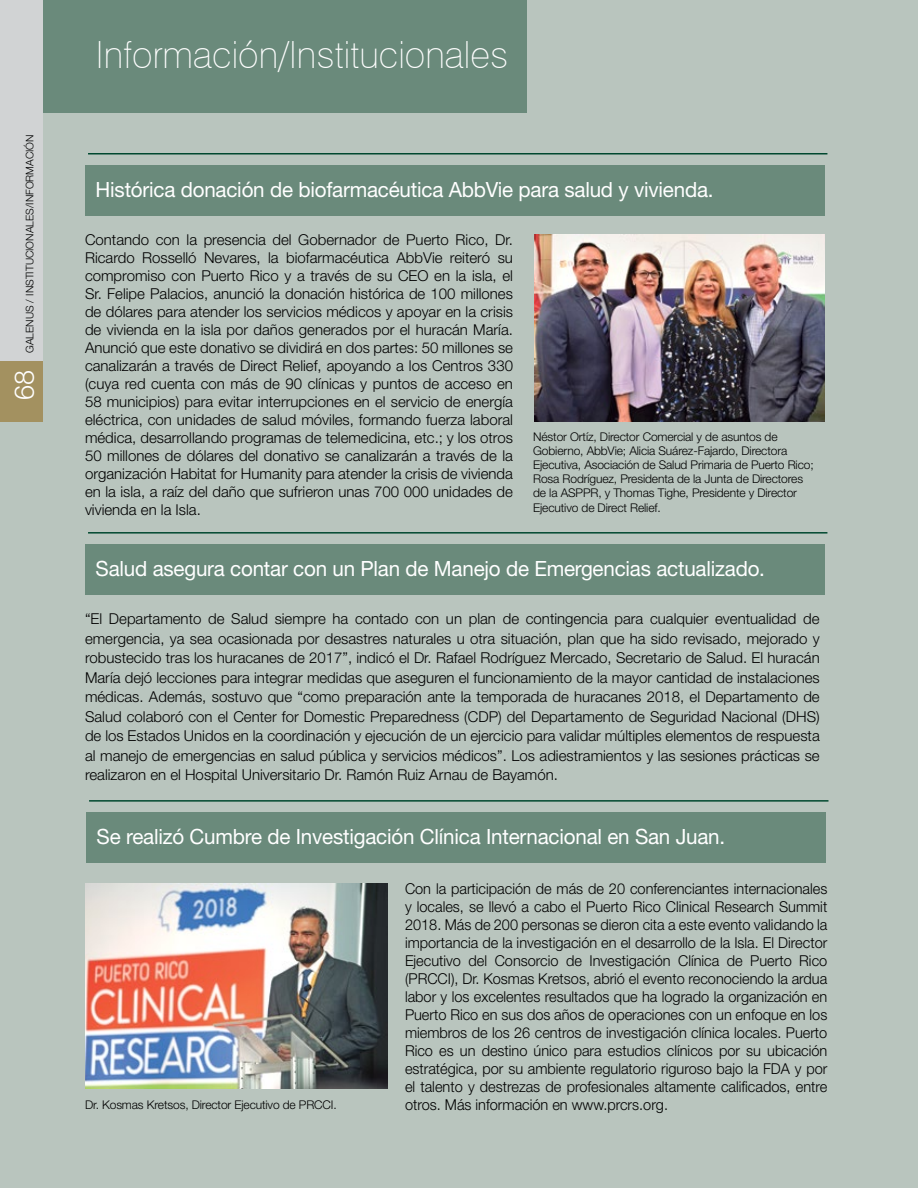
<style>
.page{position:relative;width:918px;height:1188px;background:#b9c5be}
.page>*{position:absolute;margin:0;border:0;box-sizing:border-box;transform-origin:0 0}
.t1{font:100 37.5px "Swiss 721 BT";color:#fff}
.t2{font:300 27px "Helvetica Neue";color:#fff}
.t3{font:21px "Helvetica Neue";letter-spacing:-.01em;color:#fff}
.t4{font:300 15px/18px "Helvetica Neue";color:#000;text-align:justify}
.t5{font:300 12px/14.2px "Helvetica Neue";letter-spacing:-.01em;color:#000}
.t6{font:300 10.5px "Helvetica Neue";color:#000}
</style>
<div class="page">
<div style="left:0;top:0;width:526px;height:112px;background:#6a8a7b"></div>
<hr style="left:88px;top:532px;width:739px;height:2px;background:#00482f">
<hr style="left:88px;top:153px;width:739px;height:1px;background:#00482f">
<div style="left:85px;top:544px;width:739px;height:50px;background:#6a8a7b"></div>
<div style="left:85px;top:165px;width:739px;height:50px;background:#6a8a7b"></div>
<img style="left:534px;top:235px;width:290px;height:187px">
<hr style="left:89px;top:800px;width:739px;height:2px;background:#00482f">
<div style="left:86px;top:812px;width:739px;height:50px;background:#6a8a7b"></div>
<img style="left:85px;top:884px;width:302px;height:204px">
<div style="left:0;top:0;width:43px;height:412px;background:#d1d3d4"></div>
<div style="left:0;top:361px;width:43px;height:61px;background:#a39160"></div>
<p class="t6" style="left:23px;top:353px;width:220px;rotate:-90deg">GALENUS / INSTITUCIONALES/INFORMACIÓN</p>
<h2 class="t2" style="left:8px;top:400px;width:32px;rotate:-90deg">68</h2>
<h1 class="t1" style="left:96px;top:32px;width:414px">Información/Institucionales</h1>
<h3 class="t3" style="left:96px;top:177px;width:620px">Histórica donación de biofarmacéutica AbbVie para salud y vivienda.</h3>
<p class="t4" style="left:85px;top:231px;width:430px">Contando con la presencia del Gobernador de Puerto Rico, Dr.<br>Ricardo Rosselló Nevares, la biofarmacéutica AbbVie reiteró su compromiso con Puerto Rico y a través de su CEO en la isla, el Sr. Felipe Palacios, anunció la donación histórica de 100 millones de dólares para atender los servicios médicos y apoyar en la crisis de vivienda en la isla por daños generados por el huracán María.<br>Anunció que este donativo se dividirá en dos partes: 50 millones se canalizarán a través de Direct Relief, apoyando a los Centros 330 (cuya red cuenta con más de 90 clínicas y puntos de acceso en 58 municipios) para evitar interrupciones en el servicio de energía eléctrica, con unidades de salud móviles, formando fuerza laboral médica, desarrollando programas de telemedicina, etc.; y los otros 50 millones de dólares del donativo se canalizarán a través de la organización Habitat for Humanity para atender la crisis de vivienda en la isla, a raíz del daño que sufrieron unas 700 000 unidades de vivienda en la Isla.</p>
<p class="t5" style="left:533px;top:429px;width:282px">Néstor Ortíz, Director Comercial y de asuntos de Gobierno, AbbVie; Alicia Suárez-Fajardo, Directora Ejecutiva, Asociación de Salud Primaria de Puerto Rico; Rosa Rodríguez, Presidenta de la Junta de Directores de la ASPPR, y Thomas Tighe, Presidente y Director Ejecutivo de Direct Relief.</p>
<h3 class="t3" style="left:96px;top:556px;width:671px">Salud asegura contar con un Plan de Manejo de Emergencias actualizado.</h3>
<p class="t4" style="left:85px;top:609px;width:736px;line-height:19.5px">“El Departamento de Salud siempre ha contado con un plan de contingencia para cualquier eventualidad de emergencia, ya sea ocasionada por desastres naturales u otra situación, plan que ha sido revisado, mejorado y robustecido tras los huracanes de 2017”, indicó el Dr. Rafael Rodríguez Mercado, Secretario de Salud. El huracán María dejó lecciones para integrar medidas que aseguren el funcionamiento de la mayor cantidad de instalaciones médicas. Además, sostuvo que “como preparación ante la temporada de huracanes 2018, el Departamento de Salud colaboró con el Center for Domestic Preparedness (CDP) del Departamento de Seguridad Nacional (DHS) de los Estados Unidos en la coordinación y ejecución de un ejercicio para validar múltiples elementos de respuesta al manejo de emergencias en salud pública y servicios médicos”. Los adiestramientos y las sesiones prácticas se realizaron en el Hospital Universitario Dr. Ramón Ruiz Arnau de Bayamón.</p>
<h3 class="t3" style="left:97px;top:824px;width:630px">Se realizó Cumbre de Investigación Clínica Internacional en San Juan.</h3>
<p class="t5" style="left:85px;top:1097px;width:253px">Dr. Kosmas Kretsos, Director Ejecutivo de PRCCI.</p>
<p class="t4" style="left:405px;top:879px;width:424px">Con la participación de más de 20 conferenciantes internacionales y locales, se llevó a cabo el Puerto Rico Clinical Research Summit 2018. Más de 200 personas se dieron cita a este evento validando la importancia de la investigación en el desarrollo de la Isla. El Director Ejecutivo del Consorcio de Investigación Clínica de Puerto Rico (PRCCI), Dr. Kosmas Kretsos, abrió el evento reconociendo la ardua labor y los excelentes resultados que ha logrado la organización en Puerto Rico en sus dos años de operaciones con un enfoque en los miembros de los 26 centros de investigación clínica locales. Puerto Rico es un destino único para estudios clínicos por su ubicación estratégica, por su ambiente regulatorio riguroso bajo la FDA y por el talento y destrezas de profesionales altamente calificados, entre otros. Más información en www.prcrs.org.</p>
</div>
